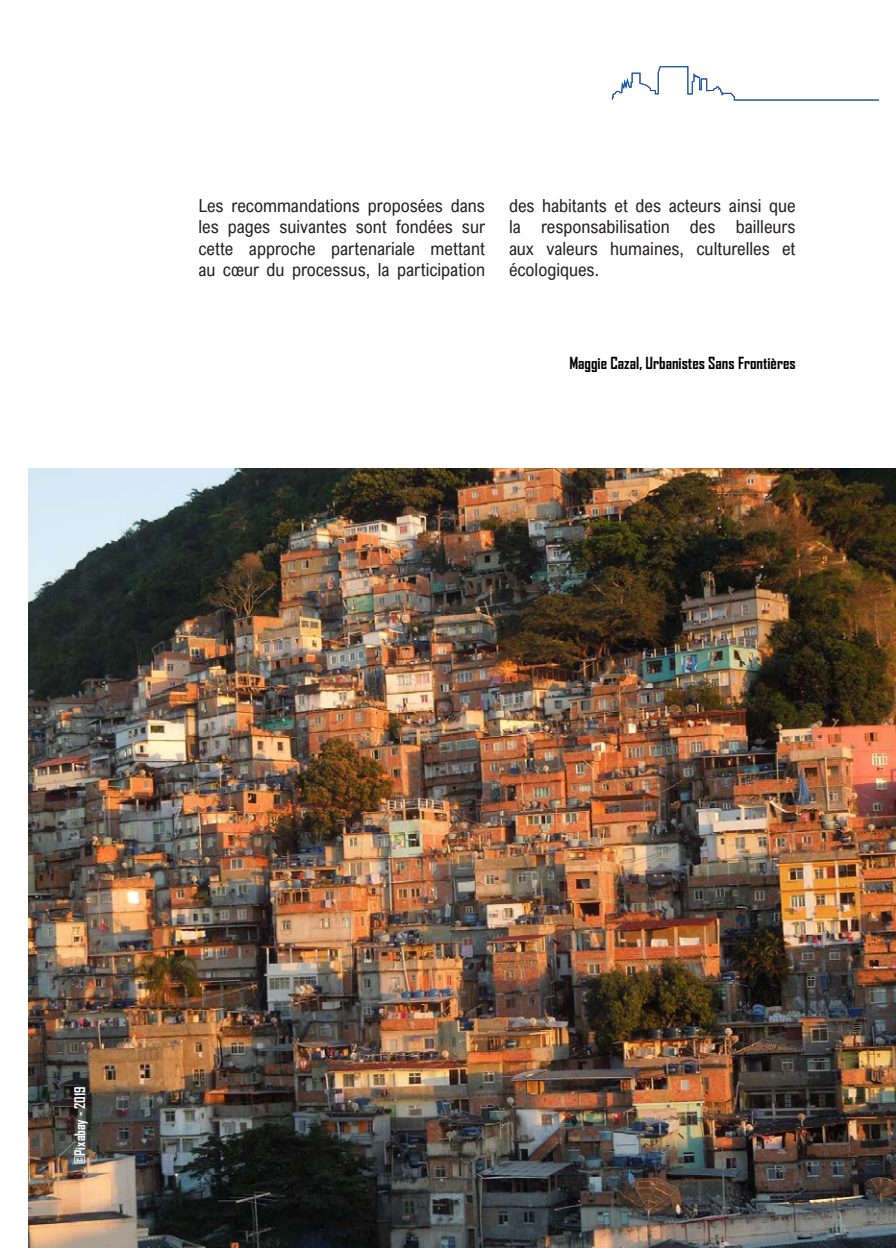
<style>
.page{position:relative;width:896px;height:1248px;background:#fff}
.page>*{position:absolute;margin:0;border:0;box-sizing:border-box;transform-origin:0 0}
.t1{font:18px/21.6px "Arial Nova Cond";color:#231f20;text-align:justify}
.t2{font:700 16px "Agency FB";color:#000}
.t3{font:700 14px "Agency FB";color:#fff}
</style>
<div class="page">
<img style="left:28px;top:468px;width:868px;height:779px">
<hr style="left:734px;top:100px;width:144px;height:1px;background:#1c55a5">
<svg style="left:612px;top:66px;width:123px;height:35px"></svg>
<p class="t1" style="left:198px;top:194px;width:288px">Les recommandations proposées dans les pages suivantes sont fondées sur cette approche partenariale mettant au cœur du processus, la participation</p>
<p class="t1" style="left:509px;top:194px;width:288px">des habitants et des acteurs ainsi que la responsabilisation des bailleurs aux valeurs humaines, culturelles et écologiques.</p>
<p class="t2" style="left:569px;top:353px;width:228px">Maggie Cazal, Urbanistes Sans Frontières</p>
<p class="t3" style="left:71px;top:1163px;width:79px;rotate:-90deg">©Pixabay - 2019</p>
</div>
